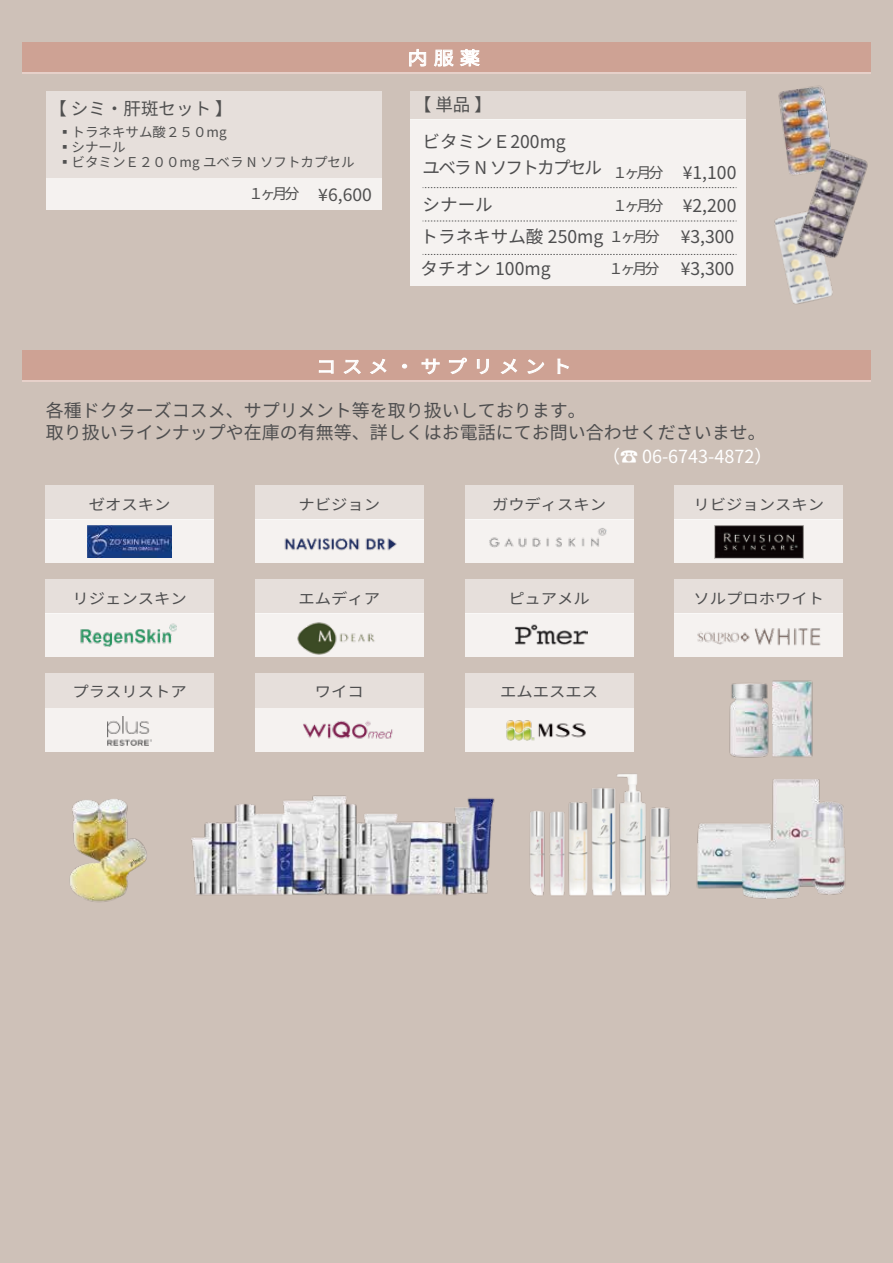
<style>
.page{position:relative;width:893px;height:1263px;background:#cec1b8}
.page>*{position:absolute;margin:0;border:0;box-sizing:border-box;transform-origin:0 0}
.t1{font:18px/22.5px "Noto Sans JP";color:#4e4e4f}
.t2{font:18px "Noto Sans JP";color:#fff}
.t3{font:18px "Noto Sans JP";letter-spacing:.3em;color:#fff;scale:1.12 1}
.t4{font:17.55px/32.2px "Noto Sans JP";color:#4e4e4f}
.t5{font:17.55px "Noto Sans JP";color:#505050}
.t6{font:17.1px "Noto Sans JP";color:#505050}
.t7{font:15px "Noto Sans JP";color:#4e4e4f;scale:1.09 1}
.t8{font:13.5px "Noto Sans JP";color:#505050}
.s1{font-size:15px}
.s2{font-size:15px;color:#505050}
.s3{font-size:16.5px;color:#505050}
</style>
<div class="page">
<div style="left:23px;top:42px;width:848px;height:32px;background:#cea294"></div>
<svg style="left:409px;top:49px;width:17px;height:18px"></svg>
<svg style="left:434px;top:49px;width:46px;height:18px"></svg>
<div style="left:46px;top:92px;width:336px;height:86px;background:#e6dfdb"></div>
<div style="left:46px;top:178px;width:336px;height:31px;background:#f5f2f0"></div>
<img style="left:778px;top:86px;width:53px;height:88px">
<div style="left:410px;top:119px;width:336px;height:166px;background:#f5f2f0"></div>
<svg style="left:423px;top:187px;width:314px;height:1px"></svg>
<svg style="left:423px;top:221px;width:314px;height:1px"></svg>
<svg style="left:423px;top:254px;width:314px;height:1px"></svg>
<div style="left:410px;top:92px;width:336px;height:28px;background:#e1d9d4"></div>
<img style="left:774px;top:215px;width:59px;height:89px">
<hr style="left:23px;top:72px;width:848px;height:2px;background:#fff">
<img style="left:793px;top:146px;width:75px;height:115px">
<div style="left:23px;top:350px;width:848px;height:32px;background:#cea294"></div>
<svg style="left:319px;top:360px;width:15px;height:14px"></svg>
<svg style="left:343px;top:359px;width:18px;height:15px"></svg>
<svg style="left:370px;top:358px;width:17px;height:16px"></svg>
<svg style="left:402px;top:364px;width:5px;height:4px"></svg>
<svg style="left:421px;top:358px;width:19px;height:17px"></svg>
<svg style="left:449px;top:357px;width:18px;height:17px"></svg>
<svg style="left:477px;top:359px;width:12px;height:16px"></svg>
<svg style="left:500px;top:358px;width:18px;height:16px"></svg>
<svg style="left:527px;top:359px;width:18px;height:15px"></svg>
<svg style="left:557px;top:358px;width:12px;height:16px"></svg>
<div style="left:45px;top:708px;width:169px;height:43px;background:#f5f2f0"></div>
<img style="left:107px;top:716px;width:45px;height:29px">
<div style="left:45px;top:673px;width:169px;height:34px;background:#e6dfdb"></div>
<div style="left:255px;top:708px;width:169px;height:43px;background:#f5f2f0"></div>
<img style="left:303px;top:720px;width:90px;height:19px">
<div style="left:255px;top:673px;width:169px;height:34px;background:#e6dfdb"></div>
<div style="left:465px;top:708px;width:169px;height:43px;background:#f5f2f0"></div>
<img style="left:506px;top:720px;width:80px;height:21px">
<div style="left:465px;top:673px;width:169px;height:34px;background:#e6dfdb"></div>
<div style="left:45px;top:613px;width:169px;height:44px;background:#f5f2f0"></div>
<img style="left:80px;top:623px;width:97px;height:24px">
<div style="left:45px;top:580px;width:169px;height:34px;background:#e6dfdb"></div>
<div style="left:465px;top:613px;width:169px;height:44px;background:#f5f2f0"></div>
<img style="left:515px;top:624px;width:72px;height:21px">
<div style="left:465px;top:580px;width:169px;height:34px;background:#e6dfdb"></div>
<div style="left:255px;top:613px;width:169px;height:44px;background:#f5f2f0"></div>
<div style="left:255px;top:580px;width:169px;height:34px;background:#e6dfdb"></div>
<img style="left:297px;top:622px;width:78px;height:33px">
<img style="left:191px;top:795px;width:304px;height:101px">
<img style="left:69px;top:799px;width:78px;height:103px">
<img style="left:696px;top:805px;width:150px;height:94px">
<img style="left:529px;top:774px;width:142px;height:122px">
<div style="left:45px;top:520px;width:169px;height:43px;background:#f5f2f0"></div>
<div style="left:45px;top:485px;width:169px;height:35px;background:#e6dfdb"></div>
<img style="left:88px;top:525px;width:84px;height:33px">
<div style="left:255px;top:520px;width:169px;height:43px;background:#f5f2f0"></div>
<div style="left:255px;top:485px;width:169px;height:35px;background:#e6dfdb"></div>
<img style="left:277px;top:519px;width:125px;height:61px">
<div style="left:465px;top:520px;width:169px;height:43px;background:#f5f2f0"></div>
<div style="left:465px;top:485px;width:169px;height:35px;background:#e6dfdb"></div>
<img style="left:468px;top:519px;width:162px;height:61px">
<div style="left:674px;top:520px;width:169px;height:43px;background:#f5f2f0"></div>
<div style="left:674px;top:485px;width:169px;height:35px;background:#e6dfdb"></div>
<img style="left:714px;top:525px;width:89px;height:34px">
<hr style="left:23px;top:381px;width:848px;height:1px;background:#fff">
<div style="left:674px;top:613px;width:169px;height:44px;background:#f5f2f0"></div>
<div style="left:674px;top:580px;width:169px;height:34px;background:#e6dfdb"></div>
<img style="left:754px;top:628px;width:67px;height:4px">
<img style="left:697px;top:632px;width:145px;height:173px">
<p class="t5" style="left:49px;top:98px;width:185px">【 シミ・肝斑セット 】</p>
<p class="t8" style="left:58px;top:124px;width:170px">▪トラネキサム酸２５０mg</p>
<p class="t8" style="left:58px;top:139px;width:69px">▪シナール</p>
<p class="t8" style="left:58px;top:154px;width:298px">▪ビタミンＥ２００mg ユベラ N ソフトカプセル</p>
<p class="t6" style="left:249px;top:185px;width:125px"><span class="s1">１ヶ月分</span> ¥6,600</p>
<p class="t3" style="left:408px;top:48px;width:66px">内服薬</p>
<p class="t5" style="left:414px;top:95px;width:80px">【 単品 】</p>
<p class="t4" style="left:423px;top:129px;width:181px;line-height:25.5px">ビタミンＥ200mg<br>ユベラ N ソフトカプセル</p>
<p class="t4" style="left:423px;top:189px;width:72px">シナール</p>
<p class="t4" style="left:612px;top:157px;width:125px"><span class="s2">１ヶ月分</span><span class="s3">　</span> ¥1,100<br><span class="s2">１ヶ月分</span><span class="s3">　</span> ¥2,200</p>
<p class="t4" style="left:421px;top:221px;width:315px">トラネキサム酸 250mg <span class="s2">１ヶ月分</span><span class="s3">　</span> ¥3,300タチオン 100mg</p>
<p class="t4" style="left:608px;top:253px;width:127px"><span class="s2">１ヶ月分</span><span class="s3">　</span> ¥3,300</p>
<p class="t3" style="left:316px;top:356px;width:229px">コスメ・サプリメント</p>
<p class="t1" style="left:46px;top:399px;width:721px">各種ドクターズコスメ、サプリメント等を取り扱いしております。<br>取り扱いラインナップや在庫の有無等、詳しくはお電話にてお問い合わせくださいませ。</p>
<p class="t2" style="left:602px;top:446px;width:172px">（☎ 06-6743-4872）</p>
<p class="t7" style="left:89px;top:496px;width:76px">ゼオスキン</p>
<p class="t7" style="left:299px;top:496px;width:76px">ナビジョン</p>
<p class="t7" style="left:492px;top:496px;width:106px">ガウディスキン</p>
<p class="t7" style="left:694px;top:496px;width:121px">リビジョンスキン</p>
<p class="t7" style="left:73px;top:590px;width:106px">リジェンスキン</p>
<p class="t7" style="left:299px;top:590px;width:76px">エムディア</p>
<p class="t7" style="left:508px;top:590px;width:76px">ピュアメル</p>
<p class="t7" style="left:73px;top:683px;width:106px">プラスリストア</p>
<p class="t7" style="left:315px;top:683px;width:46px">ワイコ</p>
<p class="t7" style="left:500px;top:683px;width:91px">エムエスエス</p>
<p class="t7" style="left:694px;top:590px;width:121px">ソルプロホワイト</p>
</div>
